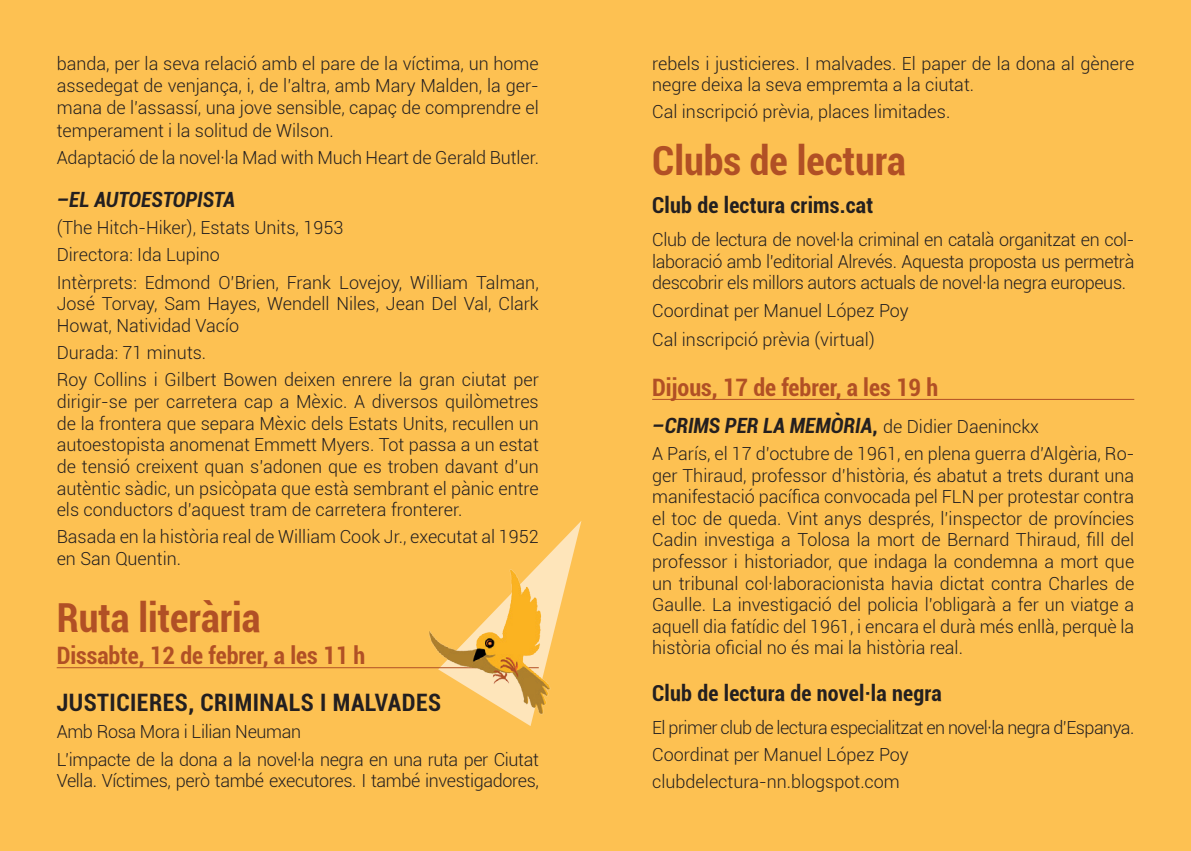
<style>
.page{position:relative;width:1191px;height:851px;background:#fff}
.page>*{position:absolute;margin:0;border:0;box-sizing:border-box;transform-origin:0 0}
.t1{font:700 condensed 40px "Roboto";color:#b15025}
.t2{font:700 condensed 24px "Roboto";color:#b15025}
.t3{font:700 condensed 24px "Roboto";letter-spacing:.02em;color:#231f20}
.t4{font:700 condensed 22px "Roboto";letter-spacing:.01em;color:#231f20}
.t5{font:italic 700 condensed 21px "Roboto";color:#231f20}
.t6{font:300 18px/21.6px "Roboto";color:#231f20}
.t7{font:300 18px/21.6px "Roboto";letter-spacing:-.02em;color:#231f20}
.t8{font:300 18px/27.2px "Roboto";letter-spacing:-.03em;color:#231f20}
.s1{font-style:normal}
.s2{font-weight:300;font-style:normal;font-stretch:normal;font-size:18px}
</style>
<div class="page">
<div style="left:0;top:0;width:1191px;height:850px;background:#fdc152"></div>
<svg style="left:519px;top:521px;width:62px;height:205px"></svg>
<hr style="left:57px;top:667px;width:482px;height:1px;background:#b15025">
<hr style="left:652px;top:399px;width:482px;height:1px;background:#b15025">
<img style="left:428px;top:550px;width:131px;height:169px">
<p class="t6" style="left:57px;top:51px;width:483px;line-height:22.4px;text-align:justify">banda, per la seva relació amb el pare de la víctima, un home assedegat de venjança, i, de l’altra, amb Mary Malden, la ger&shy;mana de l’assassí, una jove sensible, capaç de comprendre el temperament i la solitud de Wilson.</p>
<p class="t6" style="left:57px;top:146px;width:484px">Adaptació de la novel·la Mad with Much Heart de Gerald Butler.</p>
<p class="t5" style="left:57px;top:184px;width:180px">–EL AUTOESTOPISTA</p>
<p class="t6" style="left:57px;top:213px;width:483px;line-height:27.2px">(The Hitch-Hiker), Estats Units, 1953<br>Directora: Ida Lupino<br>Intèrprets: Edmond O’Brien, Frank Lovejoy, William Talman,</p>
<p class="t6" style="left:57px;top:292px;width:483px">José Torvay, Sam Hayes, Wendell Niles, Jean Del Val, Clark<br>Howat, Natividad Vacío</p>
<p class="t6" style="left:57px;top:338px;width:483px;line-height:27.2px">Durada: 71 minuts.<br>Roy Collins i Gilbert Bowen deixen enrere la gran ciutat per</p>
<p class="t6" style="left:57px;top:390px;width:483px;text-align:justify">dirigir-se per carretera cap a Mèxic. A diversos quilòmetres de la frontera que separa Mèxic dels Estats Units, recullen un autoestopista anomenat Emmett Myers. Tot passa a un estat de tensió creixent quan s’adonen que es troben davant d’un autèntic sàdic, un psicòpata que està sembrant el pànic entre els conductors d’aquest tram de carretera fronterer.</p>
<p class="t6" style="left:57px;top:525px;width:483px">Basada en la història real de William Cook Jr., executat al 1952 en San Quentin.</p>
<h1 class="t1" style="left:57px;top:590px;width:205px">Ruta literària</h1>
<h2 class="t2" style="left:57px;top:639px;width:310px">Dissabte, 12 de febrer, a les 11 h</h2>
<h2 class="t3" style="left:57px;top:685px;width:386px">JUSTICIERES, CRIMINALS I MALVADES</h2>
<p class="t7" style="left:57px;top:717px;width:483px;line-height:27.2px">Amb Rosa Mora i Lilian Neuman<br>L’impacte de la dona a la novel·la negra en una ruta per Ciutat</p>
<p class="t7" style="left:57px;top:769px;width:484px">Vella. Víctimes, però també executores. I també investigadores,</p>
<p class="t6" style="left:652px;top:52px;width:483px">rebels i justicieres. I malvades. El paper de la dona al gènere negre deixa la seva empremta a la ciutat.</p>
<p class="t6" style="left:652px;top:101px;width:300px">Cal inscripció prèvia, places limitades.</p>
<h1 class="t1" style="left:652px;top:133px;width:255px">Clubs de lectura</h1>
<p class="t4" style="left:652px;top:190px;width:223px">Club de lectura crims.cat</p>
<p class="t7" style="left:652px;top:228px;width:484px">Club de lectura de novel·la criminal en català organitzat en col· laboració amb l’editorial Alrevés. Aquesta proposta us permetrà descobrir els millors autors actuals de novel·la negra europeus.</p>
<p class="t6" style="left:652px;top:295px;width:258px;line-height:29.6px">Coordinat per Manuel López Poy<br>Cal inscripció prèvia (virtual)</p>
<h2 class="t2" style="left:652px;top:370px;width:288px">Dijous, 17 de febrer, a les 19 h</h2>
<p class="t5" style="left:652px;top:410px;width:388px">–CRIMS PER LA MEMÒRIA<span class="s1">,</span> <span class="s2">de Didier Daeninckx</span></p>
<p class="t6" style="left:652px;top:442px;width:483px;text-align:justify">A París, el 17 d’octubre de 1961, en plena guerra d’Algèria, Ro&shy;ger Thiraud, professor d’història, és abatut a trets durant una manifestació pacífica convocada pel FLN per protestar contra el toc de queda. Vint anys després, l’inspector de províncies Cadin investiga a Tolosa la mort de Bernard Thiraud, fill del professor i historiador, que indaga la condemna a mort que un tribunal col·laboracionista havia dictat contra Charles de Gaulle. La investigació del policia l’obligarà a fer un viatge a aquell dia fatídic del 1961, i encara el durà més enllà, perquè la història oficial no és mai la història real.</p>
<p class="t4" style="left:652px;top:677px;width:291px">Club de lectura de novel·la negra</p>
<p class="t8" style="left:652px;top:713px;width:484px">El primer club de lectura especialitzat en novel·la negra d’Espanya.<br>Coordinat per Manuel López Poy clubdelectura-nn.blogspot.com</p>
</div>
